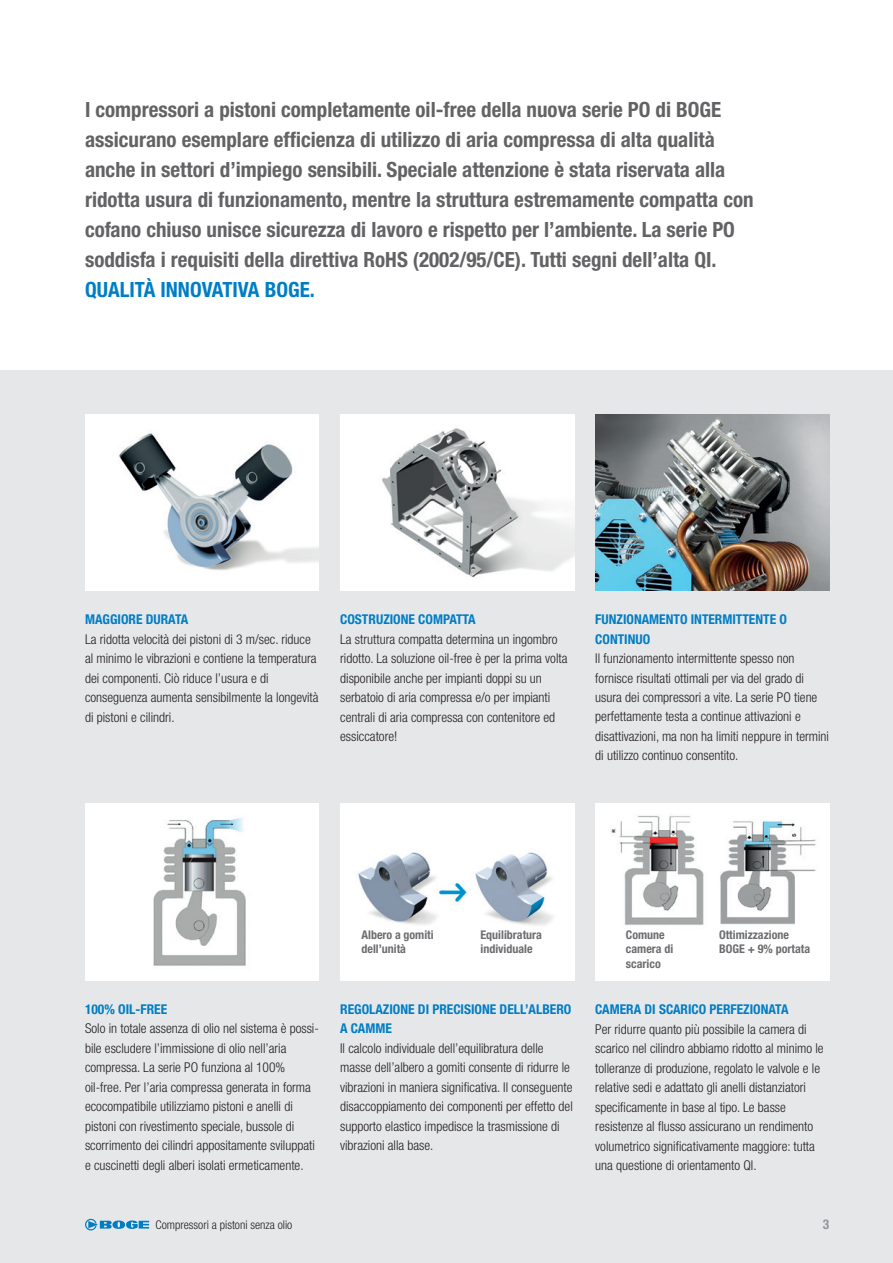
<style>
.page{position:relative;width:893px;height:1263px;background:#fff}
.page>*{position:absolute;margin:0;border:0;box-sizing:border-box;transform-origin:0 0}
.t1{font:700 condensed 21px/30px "Helvetica Neue LT Pro";color:#636366}
.t2{font:700 condensed 21px "Helvetica Neue LT Pro";color:#007ec5}
.t3{font:300 condensed 13.5px/19.5px "Helvetica Neue LT Pro";color:#231f20}
.t4{font:700 condensed 13.5px/19.5px "Helvetica Neue LT Pro";color:#007ec5}
.t5{font:700 condensed 13.5px "Helvetica Neue LT Pro";color:#939598}
.t6{font:700 condensed 12px/14.4px "Helvetica Neue LT Pro";color:#6c6d70}
.t7{font:300 condensed 12px "Helvetica Neue LT Pro";color:#231f20}
</style>
<div class="page">
<div style="left:0;top:371px;width:893px;height:892px;background:#e6e7e9"></div>
<img style="left:340px;top:414px;width:234px;height:177px">
<img style="left:85px;top:414px;width:234px;height:177px">
<img style="left:595px;top:414px;width:234px;height:177px">
<img style="left:595px;top:804px;width:234px;height:176px">
<img style="left:340px;top:804px;width:234px;height:176px">
<img style="left:85px;top:804px;width:234px;height:176px">
<svg style="left:85px;top:1219px;width:64px;height:11px"></svg>
<p class="t1" style="left:85px;top:95px;width:670px">I compressori a pistoni completamente oil-free della nuova serie PO di BOGE assicurano esemplare efficienza di utilizzo di aria compressa di alta qualità anche in settori d’impiego sensibili. Speciale attenzione è stata riservata alla ridotta usura di funzionamento, mentre la struttura estremamente compatta con cofano chiuso unisce sicurezza di lavoro e rispetto per l’ambiente. La serie PO soddisfa i requisiti della direttiva RoHS (2002/95/CE). Tutti segni dell’alta QI.</p>
<h1 class="t2" style="left:85px;top:277px;width:231px">QUALITÀ INNOVATIVA BOGE.</h1>
<p class="t4" style="left:85px;top:609px;width:105px">MAGGIORE DURATA</p>
<p class="t3" style="left:85px;top:629px;width:235px">La ridotta velocità dei pistoni di 3 m/sec. riduce al minimo le vibrazioni e contiene la temperatura dei componenti. Ciò riduce l’usura e di conseguenza aumenta sensibilmente la longevità di pistoni e cilindri.</p>
<p class="t4" style="left:340px;top:610px;width:137px">COSTRUZIONE COMPATTA</p>
<p class="t3" style="left:340px;top:629px;width:229px">La struttura compatta determina un ingombro ridotto. La soluzione oil-free è per la prima volta disponibile anche per impianti doppi su un serbatoio di aria compressa e/o per impianti centrali di aria compressa con contenitore ed essiccatore!</p>
<p class="t4" style="left:595px;top:609px;width:193px">FUNZIONAMENTO INTERMITTENTE O<br>CONTINUO</p>
<p class="t3" style="left:595px;top:648px;width:235px">Il funzionamento intermittente spesso non fornisce risultati ottimali per via del grado di usura dei compressori a vite. La serie PO tiene perfettamente testa a continue attivazioni e disattivazioni, ma non ha limiti neppure in termini di utilizzo continuo consentito.</p>
<p class="t4" style="left:85px;top:999px;width:84px">100% OIL-FREE</p>
<p class="t3" style="left:85px;top:1019px;width:235px">Solo in totale assenza di olio nel sistema è possi&shy;bile escludere l’immissione di olio nell’aria compressa. La serie PO funziona al 100% oil-free. Per l’aria compressa generata in forma ecocompatibile utilizziamo pistoni e anelli di pistoni con rivestimento speciale, bussole di scorrimento dei cilindri appositamente sviluppati e cuscinetti degli alberi isolati ermeticamente.</p>
<p class="t6" style="left:361px;top:927px;width:74px">Albero a gomiti dell’unità</p>
<p class="t6" style="left:480px;top:927px;width:63px">Equilibratura individuale</p>
<p class="t6" style="left:626px;top:927px;width:49px">Comune camera di scarico</p>
<p class="t6" style="left:719px;top:927px;width:93px">Ottimizzazione<br>BOGE + 9% portata</p>
<p class="t4" style="left:340px;top:999px;width:233px">REGOLAZIONE DI PRECISIONE DELL’ALBERO<br>A CAMME</p>
<p class="t3" style="left:340px;top:1038px;width:234px">Il calcolo individuale dell’equilibratura delle masse dell’albero a gomiti consente di ridurre le vibrazioni in maniera significativa. Il conseguente disaccoppiamento dei componenti per effetto del supporto elastico impedisce la trasmissione di vibrazioni alla base.</p>
<p class="t4" style="left:595px;top:999px;width:195px">CAMERA DI SCARICO PERFEZIONATA</p>
<p class="t3" style="left:595px;top:1019px;width:230px">Per ridurre quanto più possibile la camera di scarico nel cilindro abbiamo ridotto al minimo le tolleranze di produzione, regolato le valvole e le relative sedi e adattato gli anelli distanziatori specificamente in base al tipo. Le basse resistenze al flusso assicurano un rendimento volumetrico significativamente maggiore: tutta una questione di orientamento QI.</p>
<p class="t7" style="left:156px;top:1217px;width:138px">Compressori a pistoni senza olio</p>
<p class="t5" style="left:823px;top:1216px;width:8px">3</p>
</div>
